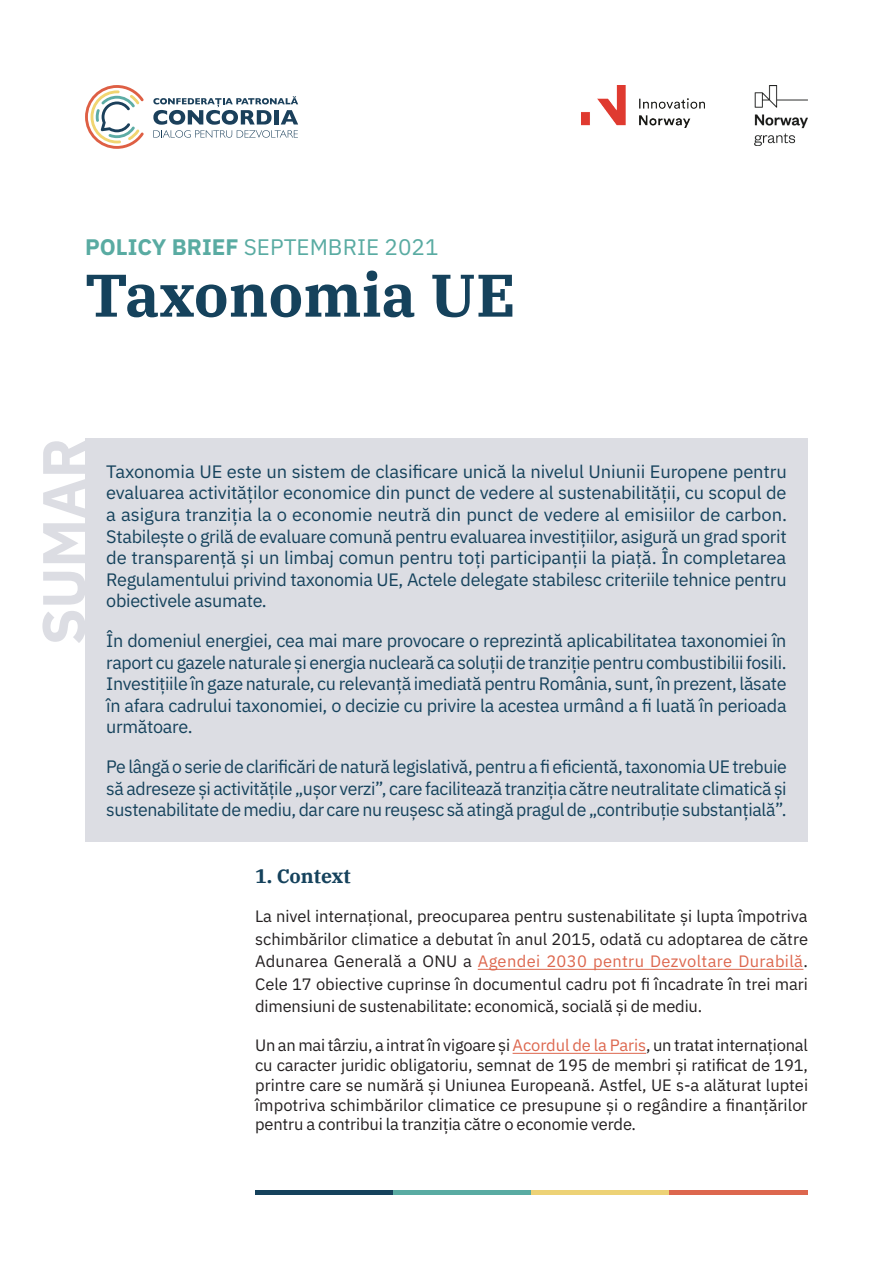
<style>
.page{position:relative;width:893px;height:1263px;background:#fff}
.page>*{position:absolute;margin:0;border:0;box-sizing:border-box;transform-origin:0 0}
.t1{font:700 60px "IBM Plex Serif";color:#15425c}
.t2{font:700 60px "IBM Plex Sans";letter-spacing:-.005em;color:#dcdde3}
.t3{font:22.5px "IBM Plex Sans";color:#59aba2}
.List_Paragraph{font:700 19.5px "IBM Plex Serif";color:#15425c}
.t4{font:18px/21.6px "IBM Plex Sans";letter-spacing:-.015em;color:#15425c;text-align:justify}
.List_Paragraph-2{font:16.5px/22.5px "IBM Plex Sans";letter-spacing:-.01em;color:#231f20;text-align:justify}
.s1{font-weight:700}
.s2{color:#dd674e}
</style>
<div class="page">
<div style="left:85px;top:438px;width:723px;height:404px;background:#dcdde3"></div>
<svg style="left:153px;top:96px;width:145px;height:42px"></svg>
<svg style="left:85px;top:85px;width:59px;height:64px"></svg>
<img style="left:581px;top:85px;width:123px;height:43px">
<img style="left:754px;top:85px;width:54px;height:60px">
<hr style="left:255px;top:1191px;width:138px;height:4px;background:#15425c">
<hr style="left:393px;top:1191px;width:138px;height:4px;background:#59aba2">
<hr style="left:531px;top:1191px;width:139px;height:4px;background:#edd276">
<hr style="left:670px;top:1191px;width:138px;height:4px;background:#dd674e">
<hr style="left:478px;top:969px;width:325px;height:1px;background:#dd674e">
<hr style="left:513px;top:1053px;width:133px;height:1px;background:#dd674e">
<p class="t3" style="left:85px;top:230px;width:355px"><span class="s1">POLICY BRIEF</span> SEPTEMBRIE 2021</p>
<p class="t1" style="left:85px;top:248px;width:432px">Taxonomia UE</p>
<p class="t2" style="left:16px;top:645px;width:209px;rotate:-90deg">SUMAR</p>
<p class="t4" style="left:106px;top:459px;width:682px">Taxonomia UE este un sistem de clasificare unică la nivelul Uniunii Europene pentru evaluarea activităților economice din punct de vedere al sustenabilității, cu scopul de a asigura tranziția la o economie neutră din punct de vedere al emisiilor de carbon.<br>Stabilește o grilă de evaluare comună pentru evaluarea investițiilor, asigură un grad sporit de transparență și un limbaj comun pentru toți participanții la piață. În completarea Regulamentului privind taxonomia UE, Actele delegate stabilesc criteriile tehnice pentru obiectivele asumate.</p>
<p class="t4" style="left:106px;top:628px;width:682px">În domeniul energiei, cea mai mare provocare o reprezintă aplicabilitatea taxonomiei în raport cu gazele naturale și energia nucleară ca soluții de tranziție pentru combustibilii fosili.<br>Investițiile în gaze naturale, cu relevanță imediată pentru România, sunt, în prezent, lăsate în afara cadrului taxonomiei, o decizie cu privire la acestea urmând a fi luată în perioada următoare.</p>
<p class="t4" style="left:106px;top:754px;width:682px">Pe lângă o serie de clarificări de natură legislativă, pentru a fi eficientă, taxonomia UE trebuie să adreseze și activitățile „ușor verzi”, care facilitează tranziția către neutralitate climatică și sustenabilitate de mediu, dar care nu reușesc să atingă pragul de „contribuție substanțială”.</p>
<p class="List_Paragraph" style="left:255px;top:861px;width:97px">1. Context</p>
<p class="List_Paragraph-2" style="left:255px;top:904px;width:554px">La nivel internațional, preocuparea pentru sustenabilitate și lupta împotriva schimbărilor climatice a debutat în anul 2015, odată cu adoptarea de către Adunarea Generală a ONU a <span class="s2">Agendei 2030 pentru Dezvoltare Durabilă</span>.<br>Cele 17 obiective cuprinse în documentul cadru pot fi încadrate în trei mari dimensiuni de sustenabilitate: economică, socială și de mediu.</p>
<p class="List_Paragraph-2" style="left:255px;top:1034px;width:554px;line-height:19.8px">Un an mai târziu, a intrat în vigoare și <span class="s2">Acordul de la Paris</span>, un tratat internațional cu caracter juridic obligatoriu, semnat de 195 de membri și ratificat de 191, printre care se numără și Uniunea Europeană. Astfel, UE s-a alăturat luptei împotriva schimbărilor climatice ce presupune și o regândire a finanțărilor pentru a contribui la tranziția către o economie verde.</p>
</div>
